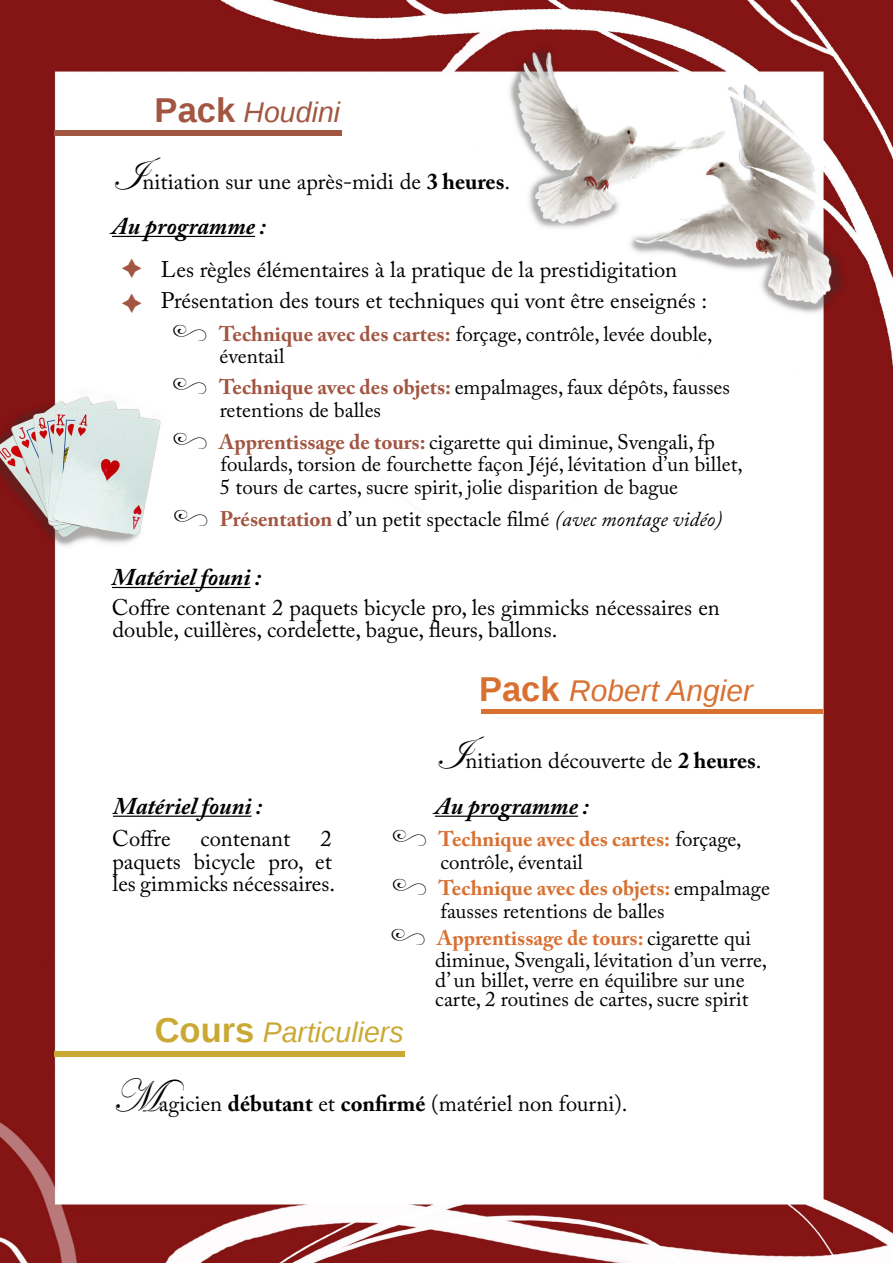
<style>
.page{position:relative;width:893px;height:1263px;background:#fff}
.page>*{position:absolute;margin:0;border:0;box-sizing:border-box;transform-origin:0 0}
.t1{font:700 34.5px "Liberation Sans";color:#c9a934}
.t2{font:700 34.5px "Liberation Sans";color:#a25642}
.t3{font:700 34.5px "Liberation Sans";color:#d87032}
.t4{font:italic 30px "Liberation Sans";color:#d87032}
.t5{font:italic 28.5px "Liberation Sans";color:#c9a934}
.t6{font:italic 28.5px "Liberation Sans";color:#a25642}
.t7{font:italic 700 24px "Adobe Caslon Pro";color:#000}
.t8{font:24px "Nymphette";color:#000}
.t9{font:22.5px/22.5px "Adobe Caslon Pro";color:#000}
.t10{font:21px/19.5px "Adobe Caslon Pro";color:#000}
.t11{font:700 21px "Adobe Caslon Pro";color:#d87032}
.s1{font-family:"Edwardian Script ITC";font-size:48px}
.s2{font-weight:700}
.s3{font-weight:700;color:#a25642}
.s4{font-style:italic}
.s5{font-weight:400;color:#000}
.s6{font-weight:700;color:#d87032}
</style>
<div class="page">
<img style="left:0;top:0;width:893px;height:1263px">
<div style="left:54px;top:131px;width:287px;height:5px;background:#a25642"></div>
<hr style="left:112px;top:236px;width:143px;height:1px;background:#000">
<hr style="left:112px;top:587px;width:138px;height:1px;background:#000">
<hr style="left:435px;top:816px;width:143px;height:1px;background:#000">
<hr style="left:113px;top:816px;width:139px;height:1px;background:#000">
<div style="left:481px;top:709px;width:342px;height:5px;background:#d87032"></div>
<div style="left:54px;top:1051px;width:350px;height:5px;background:#c9a934"></div>
<svg style="left:122px;top:258px;width:20px;height:20px"></svg>
<svg style="left:122px;top:293px;width:20px;height:20px"></svg>
<h1 class="t2" style="left:155px;top:86px;width:82px">Pack</h1>
<p class="t9" style="left:112px;top:170px;width:400px"><span class="s1">I</span>nitiation sur une après-midi de <span class="s2">3 heures</span>.</p>
<p class="t7" style="left:112px;top:212px;width:155px">Au programme :</p>
<p class="t9" style="left:161px;top:258px;width:518px">Les règles élémentaires laà pratique de la prestidigitation</p>
<p class="t9" style="left:161px;top:289px;width:548px">Présentation des tours et techniques qui vont être enseignés :</p>
<h3 class="t6" style="left:244px;top:93px;width:98px">Houdini</h3>
<p class="t8" style="left:173px;top:319px;width:36px">y</p>
<p class="t8" style="left:173px;top:373px;width:36px">y</p>
<p class="t10" style="left:219px;top:324px;width:495px"><span class="s3">Technique avec des cartes:</span> forçage, contrôle, levée double,</p>
<p class="t10" style="left:219px;top:341px;width:512px;line-height:30.9px">éventail<br><span class="s3">Technique avec des objets:</span> empalmages, faux dépôts, fausses</p>
<p class="t10" style="left:220px;top:400px;width:163px">retentions de balles</p>
<p class="t8" style="left:173px;top:427px;width:36px">y</p>
<p class="t10" style="left:219px;top:432px;width:497px"><span class="s3">Apprentissage de tours:</span> cigarette qui diminue, Svengali fp,</p>
<p class="t10" style="left:220px;top:453px;width:524px;line-height:22.5px">foulards, torsion de fourchette façon Jéjé, lévitation ’d un billet,<br>5 tours de cartes, sucre spirit, jolie disparition de bague</p>
<p class="t8" style="left:174px;top:504px;width:36px">y</p>
<p class="t10" style="left:220px;top:509px;width:504px"><span class="s3">Présentation</span> d’un petit spectacle filmé <span class="s4">(avec montage vidéo(</span></p>
<p class="t7" style="left:112px;top:563px;width:151px">Matérielfouni :</p>
<p class="t9" style="left:112px;top:596px;width:610px">Coffre contenant 2 paquets bicycle pro, les gimmicks nécessaires en double, cuillères, cordelette, bague, fleurs, ballons.</p>
<h1 class="t3" style="left:479px;top:665px;width:82px">Pack</h1>
<h2 class="t4" style="left:569px;top:671px;width:185px">Robert Angier</h2>
<p class="t7" style="left:113px;top:791px;width:151px">Matérielfouni :</p>
<p class="t9" style="left:435px;top:749px;width:328px"><span class="s1">I</span>nitiation découverte de <span class="s2">2 heures</span>.</p>
<p class="t7" style="left:435px;top:791px;width:155px">Au programme :</p>
<p class="t9" style="left:112px;top:827px;width:60px">Coffre</p>
<p class="t9" style="left:201px;top:827px;width:91px">contenant</p>
<p class="t9" style="left:320px;top:827px;width:13px">2</p>
<p class="t9" style="left:194px;top:849px;width:63px">bicycle</p>
<p class="t9" style="left:112px;top:849px;width:224px">paquets<br>les gimmicks nécessaires.</p>
<p class="t9" style="left:315px;top:849px;width:18px">et</p>
<p class="t9" style="left:268px;top:849px;width:37px">pro,</p>
<p class="t8" style="left:392px;top:825px;width:36px">y</p>
<p class="t8" style="left:392px;top:874px;width:36px">y</p>
<p class="t11" style="left:439px;top:827px;width:304px">Technique avec des cartes: <span class="s5">forçage,</span></p>
<p class="t10" style="left:438px;top:848px;width:333px;line-height:26.2px">contrôle, éventail<br><span class="s6">Technique avec des objets:</span> empalmage</p>
<p class="t10" style="left:440px;top:901px;width:226px">fausses retentions de balles</p>
<p class="t8" style="left:391px;top:923px;width:36px">y</p>
<p class="t11" style="left:437px;top:925px;width:315px">Apprentissage de tours: <span class="s5">cigarette qui</span></p>
<p class="t10" style="left:435px;top:950px;width:333px">diminue, Svengali, lévitation ’d un verre, d’un billet, verre en équilibre sur une carte 2, routines de cartes, sucre spirit</p>
<h1 class="t1" style="left:155px;top:1006px;width:101px">Cours</h1>
<p class="t9" style="left:112px;top:1092px;width:517px"><span class="s1">M</span>agicien <span class="s2">débutant</span> et <span class="s2">confirmé</span> (matériel non fourni .(</p>
<h3 class="t5" style="left:263px;top:1013px;width:142px">Particuliers</h3>
</div>
